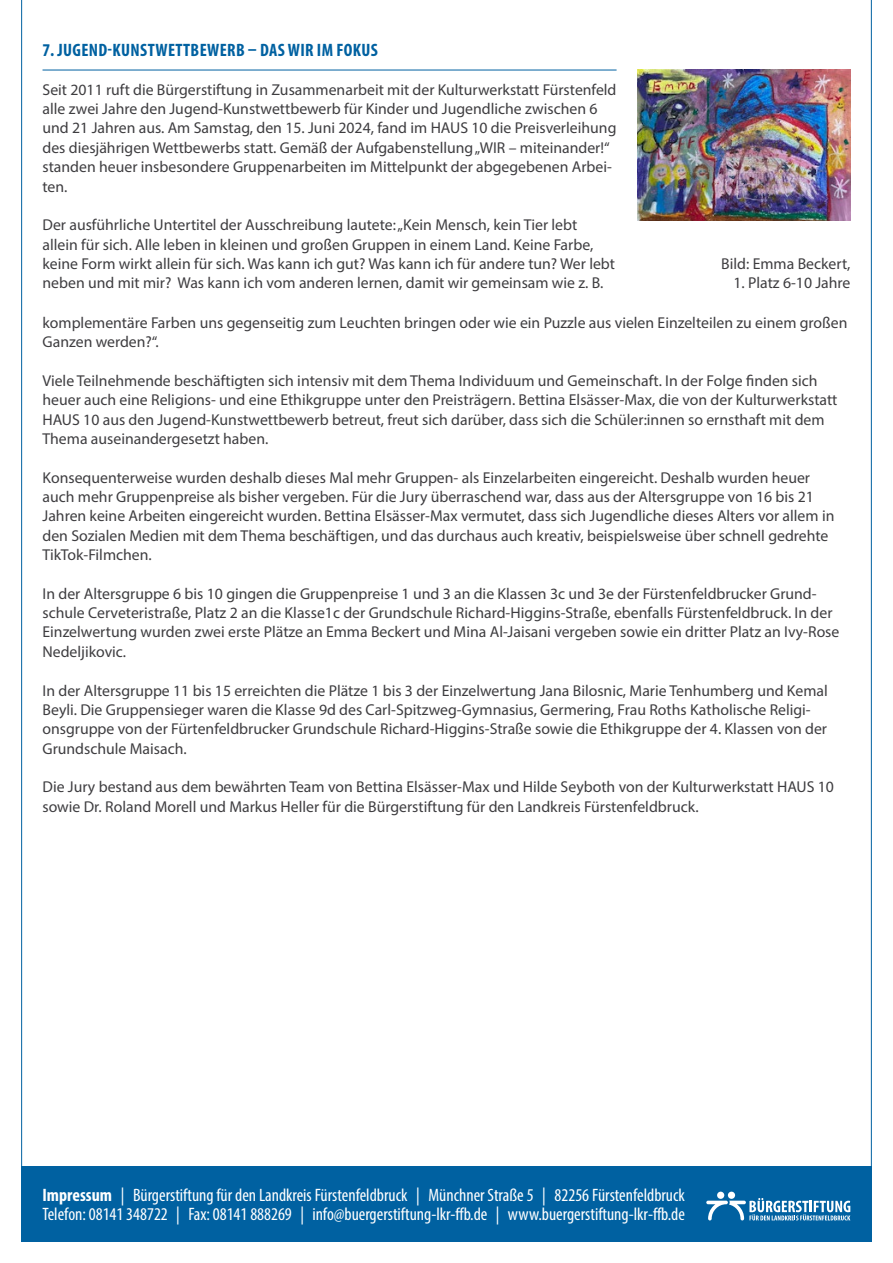
<style>
.page{position:relative;width:893px;height:1263px;background:#fff}
.page>*{position:absolute;margin:0;border:0;box-sizing:border-box;transform-origin:0 0}
.t1{font:condensed 18px/19.4px "Myriad Pro";color:#fff}
.t2{font:700 condensed 18px "Myriad Pro";letter-spacing:.02em;color:#0061a1}
.t3{font:15.75px/19.4px "Myriad Pro";color:#3e3d40}
.s1{font-weight:700}
</style>
<div class="page">
<div style="left:21px;top:1166px;width:851px;height:76px;background:#0061a1"></div>
<div style="left:728px;top:1192px;width:7px;height:7px;background:#fff;border-radius:50%"></div>
<svg style="left:706px;top:1198px;width:144px;height:22px"></svg>
<div style="left:717px;top:1192px;width:7px;height:7px;background:#fff;border-radius:50%"></div>
<hr style="left:21px;top:0;width:1px;height:1242px;background:#0061a1">
<hr style="left:871px;top:0;width:1px;height:1242px;background:#0061a1">
<hr style="left:43px;top:70px;width:574px;height:1px;background:#0061a1">
<img style="left:638px;top:70px;width:212px;height:150px">
<p class="t2" style="left:43px;top:39px;width:337px">7. JUGEND-KUNSTWETTBEWERB – DAS WIR IM FOKUS</p>
<p class="t3" style="left:43px;top:80px;width:575px">Seit 2011 ruft die Bürgerstiftung in Zusammenarbeit mit der Kulturwerkstatt Fürstenfeld alle zwei Jahre den Jugend-Kunstwettbewerb für Kinder und Jugendliche zwischen 6 und 21 Jahren aus. Am Samstag, den 15. Juni 2024, fand im HAUS 10 die Preisverleihung des diesjährigen Wettbewerbs statt. Gemäß der Aufgabenstellung „WIR – miteinander!“ standen heuer insbesondere Gruppenarbeiten im Mittelpunkt der abgegebenen Arbei&shy;ten.</p>
<p class="t3" style="left:43px;top:215px;width:574px">Der ausführliche Untertitel der Ausschreibung lautete: „Kein Mensch, kein Tier lebt allein für sich. Alle leben in kleinen und großen Gruppen in einem Land. Keine Farbe, keine Form wirkt allein für sich. Was kann ich gut? Was kann ich für andere tun? Wer lebt neben und mit mir? Was kann ich vom anderen lernen, damit wir gemeinsam wie z. B.</p>
<p class="t3" style="left:43px;top:312px;width:806px">komplementäre Farben uns gegenseitig zum Leuchten bringen oder wie ein Puzzle aus vielen Einzelteilen zu einem großen<br>Ganzen werden?“.</p>
<p class="t3" style="left:43px;top:371px;width:796px">Viele Teilnehmende beschäftigten sich intensiv mit dem Thema Individuum und Gemeinschaft. In der Folge finden sich heuer auch eine Religions- und eine Ethikgruppe unter den Preisträgern. Bettina Elsässer-Max, die von der Kulturwerkstatt HAUS 10 aus den Jugend-Kunstwettbewerb betreut, freut sich darüber, dass sich die Schüler:innen so ernsthaft mit dem Thema auseinandergesetzt haben.</p>
<p class="t3" style="left:43px;top:467px;width:793px">Konsequenterweise wurden deshalb dieses Mal mehr Gruppen- als Einzelarbeiten eingereicht. Deshalb wurden heuer auch mehr Gruppenpreise als bisher vergeben. Für die Jury überraschend war, dass aus der Altersgruppe von 16 bis 21<br>Jahren keine Arbeiten eingereicht wurden. Bettina Elsässer-Max vermutet, dass sich Jugendliche dieses Alters vor allem in den Sozialen Medien mit dem Thema beschäftigen, und das durchaus auch kreativ, beispielsweise über schnell gedrehte TikTok-Filmchen.</p>
<p class="t3" style="left:43px;top:583px;width:798px">In der Altersgruppe 6 bis 10 gingen die Gruppenpreise 1 und 3 an die Klassen 3c und 3e der Fürstenfeldbrucker Grund&shy;schule Cerveteristraße, Platz 2 an die Klasse1c der Grundschule Richard-Higgins-Straße, ebenfalls Fürstenfeldbruck. In der Einzelwertung wurden zwei erste Plätze an Emma Beckert und Mina Al-Jaisani vergeben sowie ein dritter Platz an Ivy-Rose Nedeljikovic.</p>
<p class="t3" style="left:43px;top:680px;width:787px">In der Altersgruppe 11 bis 15 erreichten die Plätze 1 bis 3 der Einzelwertung Jana Bilosnic, Marie Tenhumberg und Kemal Beyli. Die Gruppensieger waren die Klasse 9d des Carl-Spitzweg-Gymnasius, Germering, Frau Roths Katholische Religi&shy;onsgruppe von der Fürtenfeldbrucker Grundschule Richard-Higgins-Straße sowie die Ethikgruppe der 4. Klassen von der Grundschule Maisach.</p>
<p class="t3" style="left:43px;top:777px;width:793px">Die Jury bestand aus dem bewährten Team von Bettina Elsässer-Max und Hilde Seyboth von der Kulturwerkstatt HAUS 10 sowie Dr. Roland Morell und Markus Heller für die Bürgerstiftung für den Landkreis Fürstenfeldbruck.</p>
<p class="t3" style="left:721px;top:254px;width:131px">Bild: Emma Beckert,</p>
<p class="t3" style="left:733px;top:273px;width:118px">1. Platz 6-10 Jahre</p>
<p class="t1" style="left:43px;top:1185px;width:644px"><span class="s1">Impressum</span> | Bürgerstiftung für den Landkreis Fürstenfeldbruck | Münchner Straße 5 | 82256 Fürstenfeldbruck<br>Telefon: 08141 348722 | Fax: 08141 888269 | info@buergerstiftung-lkr-ffb.de | www.buergerstiftung-lkr-ffb.de</p>
</div>
